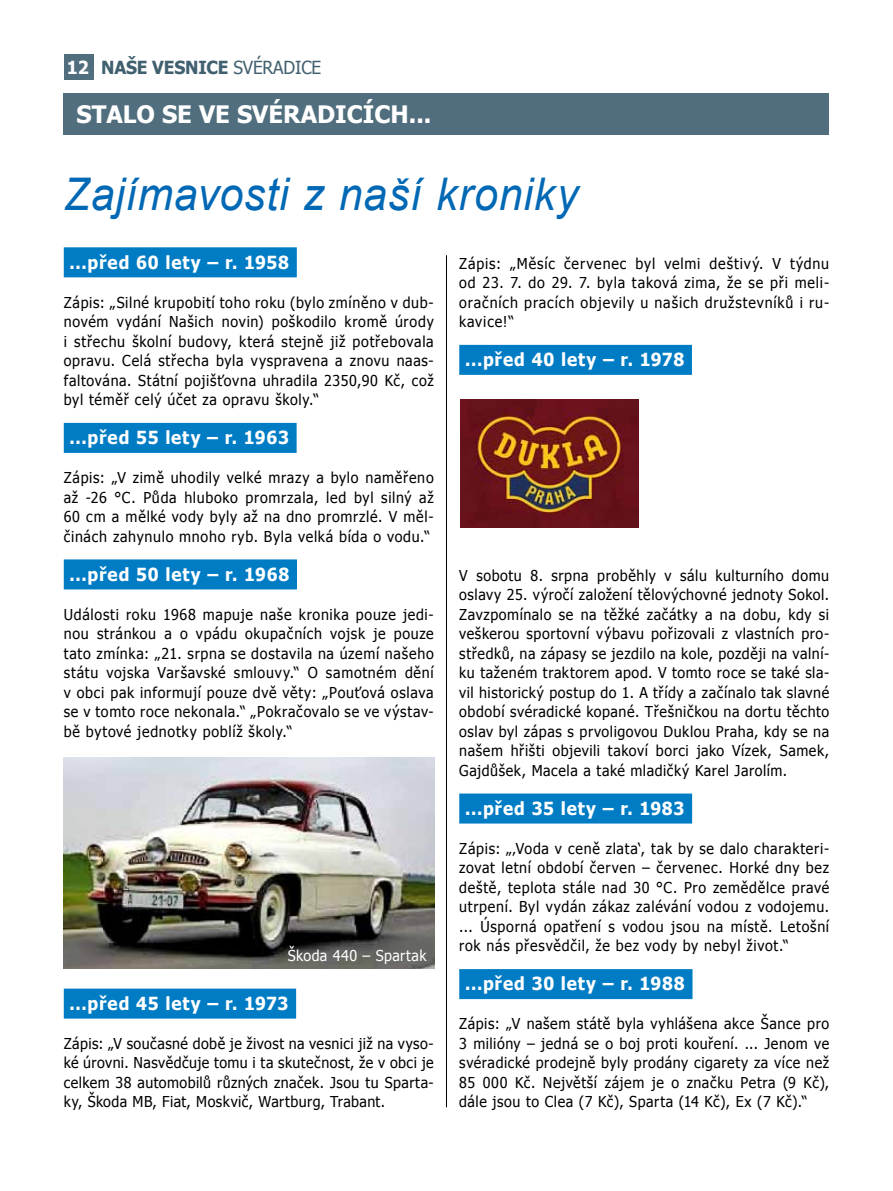
<style>
.page{position:relative;width:893px;height:1191px;background:#fff}
.page>*{position:absolute;margin:0;border:0;box-sizing:border-box;transform-origin:0 0}
.t1{font:italic 45px "Arial";letter-spacing:.02em;color:#0068b4;scale:.95 1}
.t2{font:700 24px "Tahoma";letter-spacing:.05em;color:#fff}
.t3{font:700 24px "Tahoma";color:#fff}
.t4{font:700 18px "Tahoma";letter-spacing:.04em;color:#fff;scale:.95 1}
.t5{font:700 18px "Tahoma";letter-spacing:-.01em;color:#41606f;scale:.96 1}
.t6{font:15px/19.5px "Tahoma";letter-spacing:.045em;color:#000;text-align:justify;scale:.95 1}
.t7{font:15px "Tahoma";letter-spacing:.03em;color:#fff;scale:.95 1}
.s1{color:#fff}
.s2{font-weight:400}
</style>
<div class="page">
<div style="left:64px;top:54px;width:30px;height:26px;background:#506e7d"></div>
<div style="left:64px;top:94px;width:765px;height:41px;background:#506e7d"></div>
<div style="left:64px;top:247px;width:233px;height:30px;background:#007cc4"></div>
<div style="left:64px;top:423px;width:233px;height:30px;background:#007cc4"></div>
<div style="left:64px;top:559px;width:233px;height:30px;background:#007cc4"></div>
<div style="left:64px;top:988px;width:232px;height:30px;background:#007cc4"></div>
<div style="left:459px;top:345px;width:233px;height:30px;background:#007cc4"></div>
<div style="left:459px;top:793px;width:233px;height:30px;background:#007cc4"></div>
<div style="left:459px;top:969px;width:233px;height:30px;background:#007cc4"></div>
<hr style="left:446px;top:255px;width:1px;height:852px;background:#000">
<img style="left:64px;top:757px;width:370px;height:211px">
<img style="left:460px;top:400px;width:179px;height:127px">
<p class="t5" style="left:67px;top:54px;width:267px"><span class="s1">12</span> Naše vesnice <span class="s2">svéradice</span></p>
<h2 class="t2" style="left:77px;top:98px;width:178px">stalo se ve svér</h2>
<h2 class="t3" style="left:301px;top:98px;width:132px">adicích...</h2>
<h1 class="t1" style="left:64px;top:165px;width:543px">Zajímavosti z naší kroniky</h1>
<p class="t4" style="left:70px;top:249px;width:233px">...před 60 lety – r. 1958</p>
<p class="t6" style="left:64px;top:292px;width:391px">Zápis: „Silné krupobití toho roku (bylo zmíněno v dub&shy;novém vydání Našich novin) poškodilo kromě úrody i střechu školní budovy, která stejně již potřebovala opravu. Celá střecha byla vyspravena a znovu naas&shy;faltována. Státní pojišťovna uhradila 2350,90 Kč, což byl téměř celý účet za opravu školy.“</p>
<p class="t4" style="left:70px;top:425px;width:232px">...před 55 lety – r. 1963</p>
<p class="t6" style="left:64px;top:467px;width:391px">Zápis: „V zimě uhodily velké mrazy a bylo naměřeno až -26 °C. Půda hluboko promrzala, led byl silný až 60 cm a mělké vody byly až na dno promrzlé. V měl&shy;činách zahynulo mnoho ryb. Byla velká bída o vodu.“</p>
<p class="t4" style="left:70px;top:561px;width:233px">...před 50 lety – r. 1968</p>
<p class="t6" style="left:64px;top:604px;width:391px">Události roku 1968 mapuje naše kronika pouze jedi&shy;nou stránkou a o vpádu okupačních vojsk je pouze tato zmínka: „21. srpna se dostavila na území našeho státu vojska Varšavské smlouvy.“ O samotném dění v obci pak informují pouze dvě věty: „Pouťová oslava se v tomto roce nekonala.“ „Pokračovalo se ve výstav&shy;bě bytové jednotky poblíž školy.“</p>
<p class="t7" style="left:288px;top:945px;width:147px">Škoda 440 – Spartak</p>
<p class="t4" style="left:70px;top:990px;width:232px">...před 45 lety – r. 1973</p>
<p class="t6" style="left:64px;top:1033px;width:391px">Zápis: „V současné době je živost na vesnici již na vyso&shy;ké úrovni. Nasvědčuje tomu i ta skutečnost, že v obci je celkem 38 automobilů různých značek. Jsou tu Sparta&shy;ky, Škoda MB, Fiat, Moskvič, Wartburg, Trabant.</p>
<p class="t6" style="left:459px;top:253px;width:391px">Zápis: „Měsíc červenec byl velmi deštivý. V týdnu od 23. 7. do 29. 7. byla taková zima, že se při meli&shy;oračních pracích objevily u našich družstevníků i ru&shy;kavice!“</p>
<p class="t4" style="left:465px;top:347px;width:232px">...před 40 lety – r. 1978</p>
<p class="t6" style="left:459px;top:565px;width:391px">V sobotu 8. srpna proběhly v sálu kulturního domu oslavy 25. výročí založení tělovýchovné jednoty Sokol.<br>Zavzpomínalo se na těžké začátky a na dobu, kdy si veškerou sportovní výbavu pořizovali z vlastních pro&shy;středků, na zápasy se jezdilo na kole, později na valní&shy;ku taženém traktorem apod. V tomto roce se také sla&shy;vil historický postup do 1. A třídy a začínalo tak slavné období svéradické kopané. Třešničkou na dortu těchto oslav byl zápas s prvoligovou Duklou Praha, kdy se na našem hřišti objevili takoví borci jako Vízek, Samek, Gajdůšek, Macela a také mladičký Karel Jarolím.</p>
<p class="t4" style="left:465px;top:795px;width:232px">...před 35 lety – r. 1983</p>
<p class="t6" style="left:459px;top:838px;width:391px">Zápis: „‚Voda v ceně zlata‘, tak by se dalo charakteri&shy;zovat letní období červen – červenec. Horké dny bez deště, teplota stále nad 30 °C. Pro zemědělce pravé utrpení. Byl vydán zákaz zalévání vodou z vodojemu. ... Úsporná opatření s vodou jsou na místě. Letošní rok nás přesvědčil, že bez vody by nebyl život.“</p>
<p class="t4" style="left:465px;top:971px;width:233px">...před 30 lety – r. 1988</p>
<p class="t6" style="left:459px;top:1013px;width:391px">Zápis: „V našem státě byla vyhlášena akce Šance pro 3 milióny – jedná se o boj proti kouření. ... Jenom ve svéradické prodejně byly prodány cigarety za více než 85 000 Kč. Největší zájem je o značku Petra (9 Kč), dále jsou to Clea (7 Kč), Sparta (14 Kč), Ex (7 Kč).“</p>
</div>
